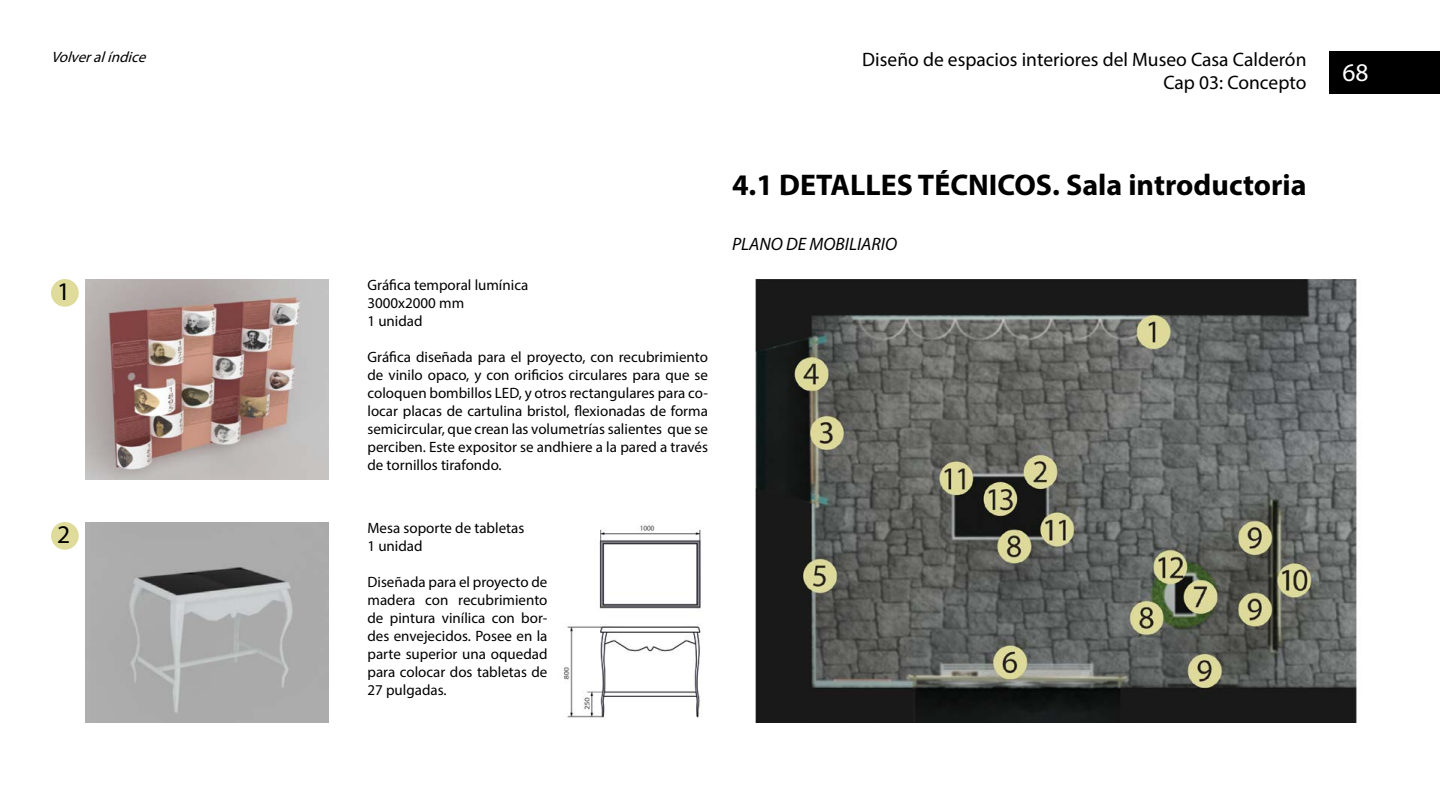
<style>
.page{position:relative;width:1440px;height:810px;background:#fff}
.page>*{position:absolute;margin:0;border:0;box-sizing:border-box;transform-origin:0 0}
.t1{font:700 30px "Myriad Pro";color:#000}
.t2{font:25.5px "Myriad Pro";color:#000}
.t3{font:25.5px "Myriad Pro";color:#fff}
.t4{font:19.5px/22.5px "Myriad Pro";color:#000;text-align:right}
.t5{font:italic 18px "Myriad Pro";color:#000}
.t6{font:15px/18px "Myriad Pro";color:#000}
.t7{font:italic 15px "Myriad Pro";color:#000}
</style>
<div class="page">
<div style="left:1329px;top:51px;width:111px;height:43px;background:#000"></div>
<div style="left:51px;top:279px;width:28px;height:28px;background:#dedb9b;border-radius:50%"></div>
<div style="left:51px;top:522px;width:28px;height:28px;background:#dedb9b;border-radius:50%"></div>
<img style="left:86px;top:279px;width:242px;height:200px">
<img style="left:86px;top:522px;width:242px;height:200px">
<img style="left:755px;top:279px;width:602px;height:443px">
<img style="left:563px;top:525px;width:138px;height:193px">
<p class="t7" style="left:51px;top:48px;width:101px">Volveralíndice</p>
<h3 class="t4" style="left:862px;top:48px;width:446px">Diseño de espacios interiores del Museo Casa Calderón<br>Cap 03: Concepto</h3>
<h1 class="t1" style="left:732px;top:166px;width:576px">4.1 DETALLES TÉCNICOS. Sala introductoria</h1>
<h2 class="t2" style="left:57px;top:276px;width:15px">1</h2>
<h2 class="t2" style="left:57px;top:519px;width:15px">2</h2>
<p class="t6" style="left:368px;top:276px;width:162px">Gráfica temporal lumínica<br>3000x2000 mm<br>1 unidad</p>
<p class="t6" style="left:368px;top:348px;width:342px;text-align:justify">Gráfica diseñada para el proyecto, con recubrimiento de vinilo opaco, y con orificios circulares para que se coloquen bombillos LED, y otros rectangulares para co&shy;locar placas de cartulina bristol, flexionadas de forma semicircular, que crean las volumetrías salientes que se perciben. Este expositor se andhiere a la pared a través de tornillos tirafondo.</p>
<p class="t6" style="left:368px;top:519px;width:158px">Mesa soporte de tabletas<br>1 unidad</p>
<p class="t6" style="left:368px;top:573px;width:181px;text-align:justify">Diseñada para el proyecto de madera con recubrimiento de pintura vinílica con bor&shy;des envejecidos. Posee en la parte superior una oquedad para colocar dos tabletas de 27 pulgadas.</p>
<p class="t5" style="left:732px;top:233px;width:167px">PLANO DE MOBILIARIO</p>
<h2 class="t3" style="left:1342px;top:57px;width:28px">68</h2>
</div>
